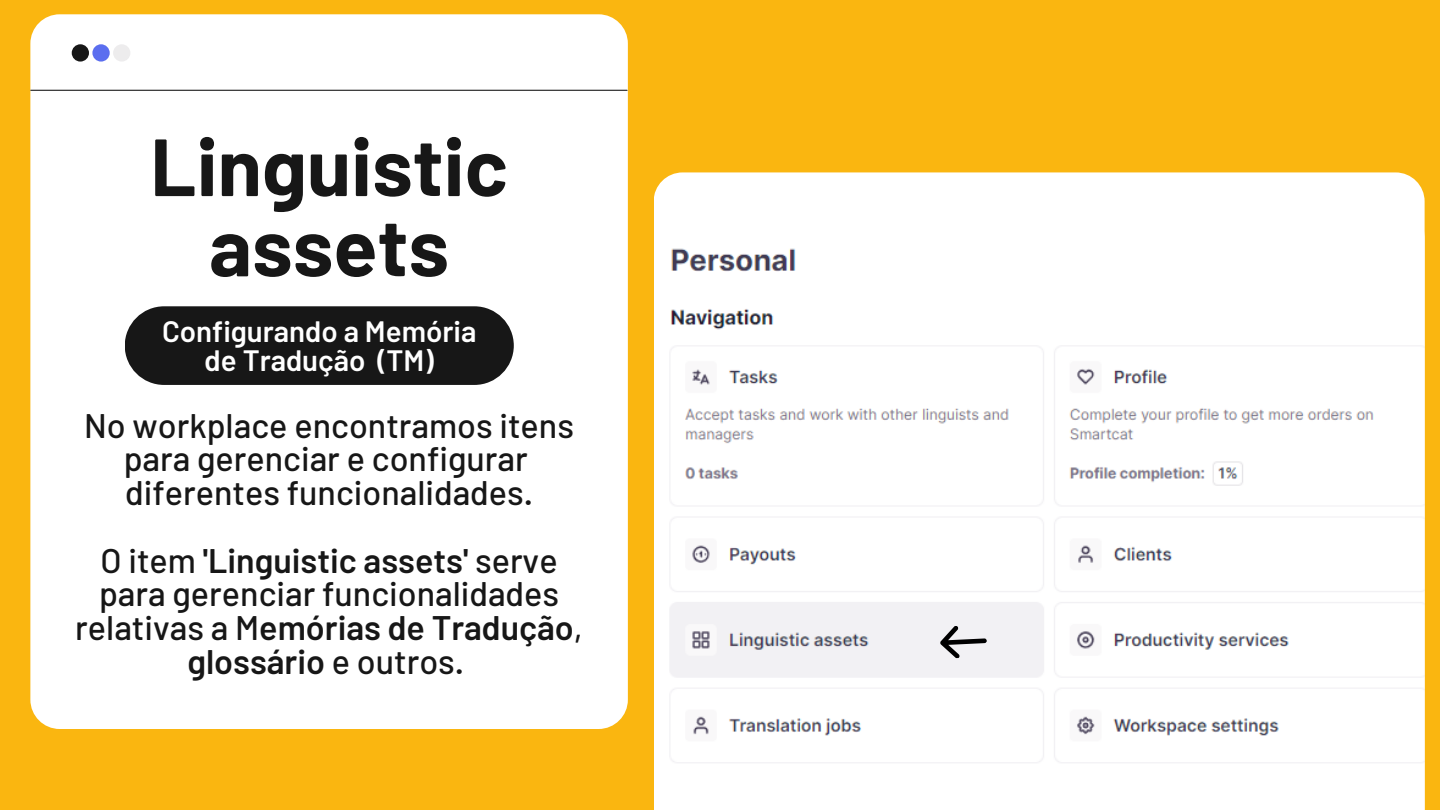
<style>
.page{position:relative;width:1440px;height:810px;background:#fab610}
.page>*{position:absolute;margin:0;border:0;box-sizing:border-box;transform-origin:0 0}
.t1{font:700 80.9px/80.2px "Barlow";color:#171717;text-align:center}
.t2{font:500 34px/33.8px "Barlow";color:#171717;text-align:center}
.t3{font:600 29.4px/28.9px "Barlow";color:#fff;text-align:center}
.s1{font-weight:600}
</style>
<div class="page">
<div style="left:30px;top:14px;width:598px;height:715px;background:#fff;border-radius:29px"></div>
<hr style="left:31px;top:90px;width:596px;height:1px;background:#000">
<div style="left:113px;top:44px;width:17px;height:18px;background:#edeced;border-radius:50%"></div>
<div style="left:92px;top:44px;width:18px;height:18px;background:#5b6eef;border-radius:50%"></div>
<div style="left:72px;top:44px;width:17px;height:18px;background:#171717;border-radius:50%"></div>
<div style="left:654px;top:172px;width:769px;height:638px;background:#fff"></div>
<div style="left:125px;top:306px;width:389px;height:79px;background:#171717;border-radius:39px"></div>
<img style="left:669px;top:192px;width:756px;height:618px">
<svg style="left:939px;top:624px;width:49px;height:35px;background:#bcbbbd"></svg>
<p class="t1" style="left:150px;top:124px;width:359px">Linguistic assets</p>
<p class="t3" style="left:162px;top:316px;width:316px">Configurando a Memória de Tradução (TM)</p>
<p class="t2" style="left:84px;top:407px;width:491px">No workplace encontramos itens para gerenciar e configurar</p>
<p class="t2" style="left:125px;top:475px;width:409px">diferentes funcionalidades.</p>
<p class="t2" style="left:75px;top:542px;width:509px">O item <span class="s1">'Linguistic assets'</span> serve para gerenciar funcionalidades relativas a M<span class="s1">emórias de Tradução</span>, <span class="s1">glossário</span> e outros.</p>
</div>
